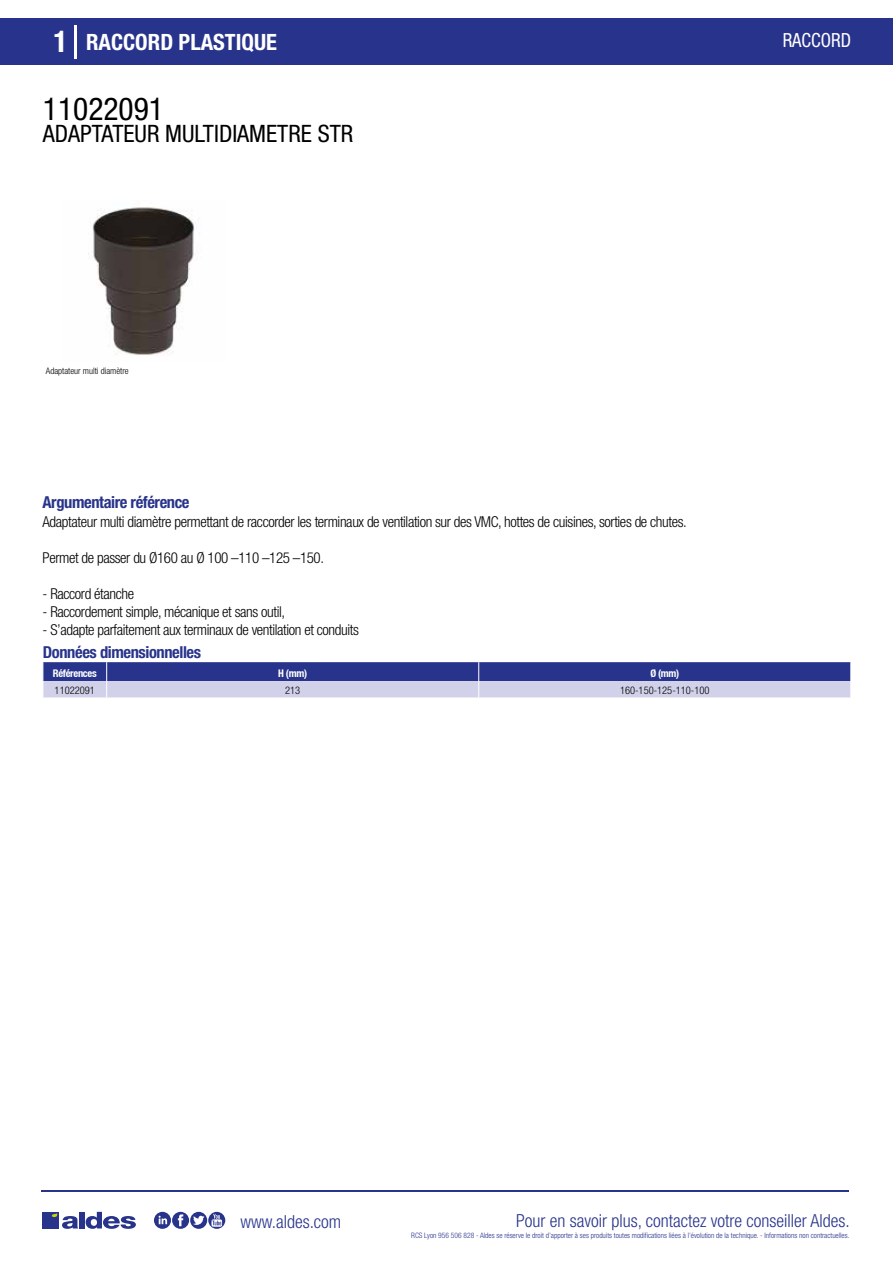
<style>
.page{position:relative;width:893px;height:1263px;background:#fff}
.page>*{position:absolute;margin:0;border:0;box-sizing:border-box;transform-origin:0 0}
.t1{font:condensed 31.5px "Helvetica Neue LT Std";color:#000}
.t2{font:condensed 24px "Helvetica Neue LT Std";color:#000}
.t3{font:700 condensed 22.5px "Helvetica Neue LT Std";color:#fff}
.t4{font:condensed 19.5px "Helvetica Neue LT Std";color:#fff;scale:.95 1}
.t5{font:300 condensed 18px "Helvetica Neue";color:#28348b}
.t6{font:700 condensed 16.5px "Helvetica Neue LT Std";letter-spacing:-.025em;color:#28348b}
.t7{font:300 condensed 15px "Helvetica Neue LT Std";letter-spacing:-.025em;color:#000}
.t8{font:300 condensed 10.5px "Helvetica Neue";color:#000}
.t9{font:700 condensed 10.5px "Helvetica Neue";letter-spacing:-.03em;color:#fff}
.t10{font:300 condensed 9px "Helvetica Neue";color:#000}
.t11{font:300 condensed 7.5px "Helvetica Neue";color:#28348b}
.s1{font-size:30px}
</style>
<div class="page">
<div style="left:0;top:18px;width:893px;height:46px;background:#28348b"></div>
<hr style="left:74px;top:25px;width:2px;height:33px;background:#fff">
<img style="left:88px;top:207px;width:112px;height:148px">
<svg style="left:43px;top:662px;width:808px;height:36px;background:#7a80b8"></svg>
<hr style="left:41px;top:1190px;width:808px;height:1px;background:#28348b">
<svg style="left:154px;top:1212px;width:71px;height:17px"></svg>
<div style="left:42px;top:1212px;width:17px;height:16px;background:#28348b"></div>
<div style="left:79px;top:1212px;width:5px;height:16px;background:#28348b"></div>
<svg style="left:86px;top:1212px;width:50px;height:17px"></svg>
<svg style="left:52px;top:1213px;width:26px;height:16px"></svg>
<h3 class="t3" style="left:54px;top:28px;width:225px"><span class="s1">1</span> RACCORD PLASTIQUE</h3>
<h3 class="t4" style="left:783px;top:29px;width:73px">RACCORD</h3>
<h1 class="t1" style="left:43px;top:91px;width:122px">11022091</h1>
<h2 class="t2" style="left:43px;top:120px;width:312px">ADAPTATEUR MULTIDIAMETRE STR</h2>
<p class="t10" style="left:46px;top:365px;width:84px">Adaptateur multi diamètre</p>
<p class="t6" style="left:43px;top:492px;width:149px">Argumentaire référence</p>
<p class="t7" style="left:43px;top:513px;width:646px">Adaptateur multi diamètre permettant de raccorder les terminaux de ventilation sur des VMC, hottes de cuisines, sorties de chutes.</p>
<p class="t7" style="left:43px;top:549px;width:283px">Permet de passer du Ø160 au Ø 100 –110 –125 –150.</p>
<p class="t7" style="left:43px;top:585px;width:93px">- Raccord étanche</p>
<p class="t7" style="left:43px;top:603px;width:244px">- Raccordement simple, mécanique et sans outil,</p>
<p class="t7" style="left:43px;top:621px;width:318px">- S’adapte parfaitement aux terminaux de ventilation et conduits</p>
<p class="t6" style="left:43px;top:642px;width:160px">Données dimensionnelles</p>
<p class="t9" style="left:53px;top:667px;width:45px">Références</p>
<p class="t9" style="left:278px;top:667px;width:30px">H (mm)</p>
<p class="t9" style="left:650px;top:667px;width:30px">Ø (mm)</p>
<p class="t8" style="left:55px;top:684px;width:42px">11022091</p>
<p class="t8" style="left:285px;top:684px;width:17px">213</p>
<p class="t8" style="left:620px;top:684px;width:91px">160-150-125-110-100</p>
<p class="t5" style="left:240px;top:1211px;width:102px">www.aldes.com</p>
<p class="t5" style="left:516px;top:1211px;width:335px">Pour en savoir plus, contactez votre conseiller Aldes.</p>
<p class="t11" style="left:411px;top:1230px;width:440px">RCS Lyon 956 506 828 - Aldes se réserve le droit d’apporter à ses produits toutes modifications liées à l’évolution de la technique. - Informations non contractuelles.</p>
</div>
